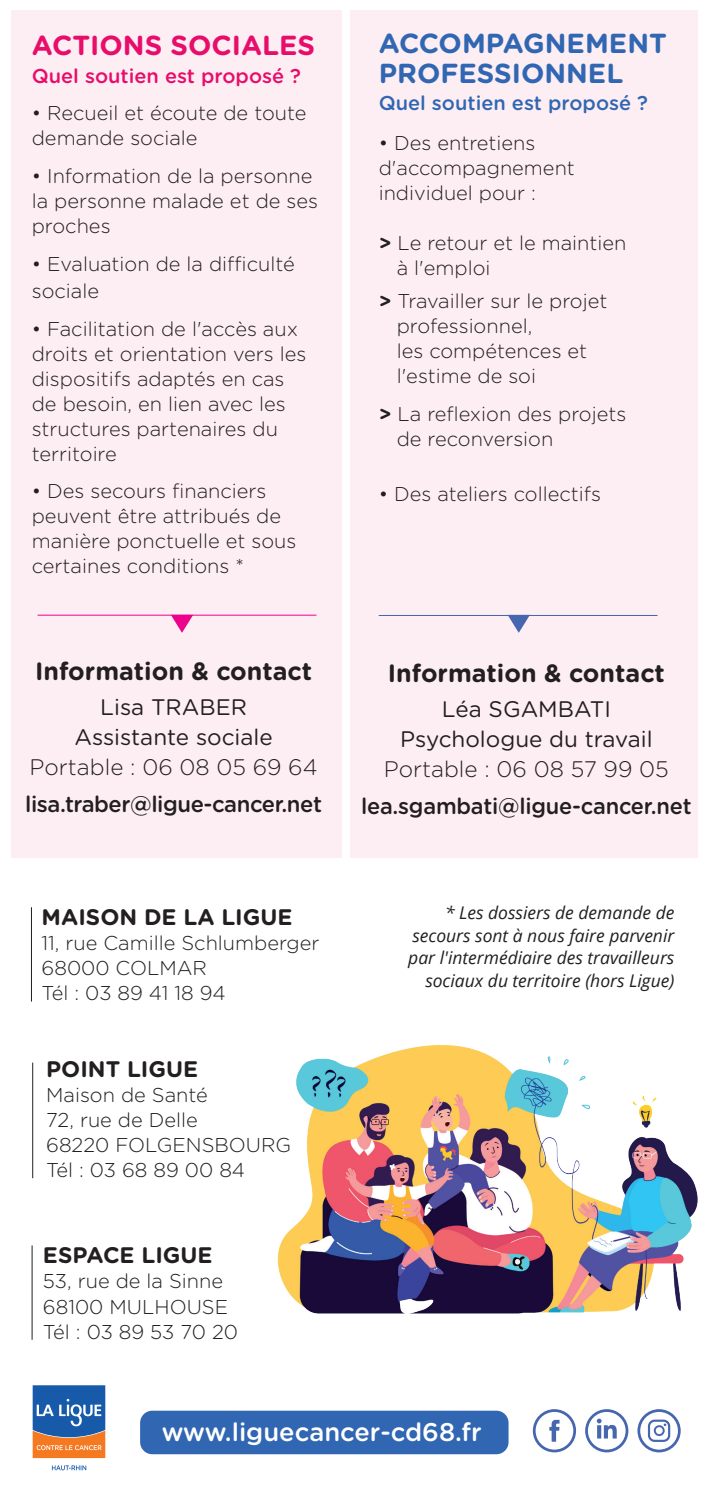
<style>
.page{position:relative;width:709px;height:1489px;background:#fff}
.page>*{position:absolute;margin:0;border:0;box-sizing:border-box;transform-origin:0 0}
.t1{font:700 27.5px/30px "Gotham Rounded";color:#3167b2}
.t2{font:700 27.5px "Gotham Rounded";color:#e80d6a}
.t3{font:500 25.5px "Gotham Rounded";color:#fff}
.t4{font:700 25px "Gotham Rounded";color:#231f20}
.t5{font:22.5px/30px "Gotham Rounded";color:#231f20;text-align:center}
.t6{font:500 22.5px "Gotham Rounded";letter-spacing:-.02em;color:#231f20}
.t7{font:300 22.5px "Gotham Rounded";color:#231f20}
.t8{font:700 22.5px "Gotham Rounded";color:#231f20}
.t9{font:300 20px/25px "Gotham Rounded";color:#231f20}
.t10{font:500 20px "Gotham Rounded";color:#e80d6a}
.t11{font:500 20px "Gotham Rounded";color:#3167b2}
.t12{font:italic 17.5px/22.5px "Open Sans";color:#231f20;text-align:right}
.s1{font-weight:700}
</style>
<div class="page">
<img style="left:277px;top:1045px;width:421px;height:267px">
<div style="left:140px;top:1410px;width:368px;height:43px;background:#3167b2;border-radius:12px"></div>
<div style="left:11px;top:11px;width:331px;height:846px;background:#fdeef4"></div>
<div style="left:351px;top:11px;width:347px;height:846px;background:#fdeef4"></div>
<svg style="left:171px;top:615px;width:22px;height:17px"></svg>
<svg style="left:508px;top:616px;width:21px;height:16px"></svg>
<hr style="left:38px;top:614px;width:278px;height:1px;background:#ed028c">
<hr style="left:379px;top:615px;width:278px;height:1px;background:#4766b0">
<svg style="left:533px;top:1409px;width:43px;height:43px"></svg>
<svg style="left:585px;top:1409px;width:43px;height:43px"></svg>
<svg style="left:637px;top:1409px;width:43px;height:43px"></svg>
<hr style="left:31px;top:907px;width:1px;height:94px;background:#231f20">
<hr style="left:32px;top:1245px;width:1px;height:94px;background:#231f20">
<hr style="left:32px;top:1062px;width:1px;height:116px;background:#231f20">
<svg style="left:32px;top:1385px;width:74px;height:73px;background:#71768e"></svg>
<svg style="left:52px;top:1465px;width:34px;height:5px"></svg>
<h1 class="t2" style="left:32px;top:25px;width:285px">ACTIONS SOCIALES</h1>
<p class="t10" style="left:32px;top:62px;width:271px">Quel soutien est proposé ?</p>
<p class="t9" style="left:32px;top:100px;width:276px">• Recueil et écoute de toute demande sociale</p>
<p class="t9" style="left:32px;top:162px;width:288px">• Information de la personne la personne malade et de ses proches</p>
<p class="t9" style="left:32px;top:249px;width:264px;line-height:27.5px">• Evaluation de la difficulté sociale</p>
<p class="t9" style="left:32px;top:315px;width:276px">• Facilitation de l'accès aux droits et orientation vers les dispositifs adaptés en cas de besoin, en lien avec les structures partenaires du territoire</p>
<p class="t9" style="left:32px;top:477px;width:266px">• Des secours financiers peuvent être attribués de manière ponctuelle et sous certaines conditions *</p>
<p class="t4" style="left:35px;top:652px;width:279px">Information &amp; contact</p>
<p class="t5" style="left:74px;top:691px;width:200px">Lisa TRABER<br>Assistante sociale</p>
<p class="t7" style="left:30px;top:751px;width:289px">Portable : 06 08 05 69 64</p>
<p class="t6" style="left:25px;top:788px;width:298px">lisa.traber@ligue-cancer.net</p>
<p class="t8" style="left:42px;top:900px;width:252px">MAISON DE LA LIGUE</p>
<p class="t9" style="left:42px;top:929px;width:279px">11, rue Camille Schlumberger<br>68000 COLMAR<br>Tél : 03 89 41 18 94</p>
<p class="t8" style="left:46px;top:1052px;width:154px">POINT LIGUE</p>
<p class="t9" style="left:46px;top:1081px;width:247px">Maison de Santé<br>72, rue de Delle<br>68220 FOLGENSBOURG<br>Tél : 03 68 89 00 84</p>
<p class="t8" style="left:43px;top:1238px;width:171px">ESPACE LIGUE</p>
<p class="t9" style="left:43px;top:1267px;width:196px">53, rue de la Sinne<br>68100 MULHOUSE<br>Tél : 03 89 53 70 20</p>
<h1 class="t1" style="left:379px;top:27px;width:290px">ACCOMPAGNEMENT<br>PROFESSIONNEL</h1>
<p class="t11" style="left:379px;top:89px;width:271px">Quel soutien est proposé ?</p>
<p class="t9" style="left:379px;top:130px;width:198px">• Des entretiens d'accompagnement individuel pour :</p>
<p class="t9" style="left:397px;top:230px;width:231px;text-indent:-18px"><span class="s1">&gt;</span> Le retour et le maintien à l'emploi</p>
<p class="t9" style="left:397px;top:287px;width:212px;text-indent:-18px"><span class="s1">&gt;</span> Travailler sur le projet professionnel,<br>les compétences et l'estime de soi</p>
<p class="t9" style="left:397px;top:400px;width:231px;text-indent:-18px"><span class="s1">&gt;</span> La reflexion des projets de reconversion</p>
<p class="t9" style="left:379px;top:480px;width:224px">• Des ateliers collectifs</p>
<p class="t4" style="left:388px;top:654px;width:279px">Information &amp; contact</p>
<p class="t5" style="left:400px;top:692px;width:254px">Léa SGAMBATI<br>Psychologue du travail</p>
<p class="t7" style="left:384px;top:753px;width:286px">Portable : 06 08 57 99 05</p>
<p class="t6" style="left:361px;top:790px;width:332px">lea.sgambati@ligue-cancer.net</p>
<p class="t12" style="left:408px;top:901px;width:268px">* Les dossiers de demande de secours sont à nous faire parvenir par l'intermédiaire des travailleurs sociaux du territoire (hors Ligue)</p>
<p class="t3" style="left:162px;top:1413px;width:321px">www.liguecancer-cd68.fr</p>
</div>
